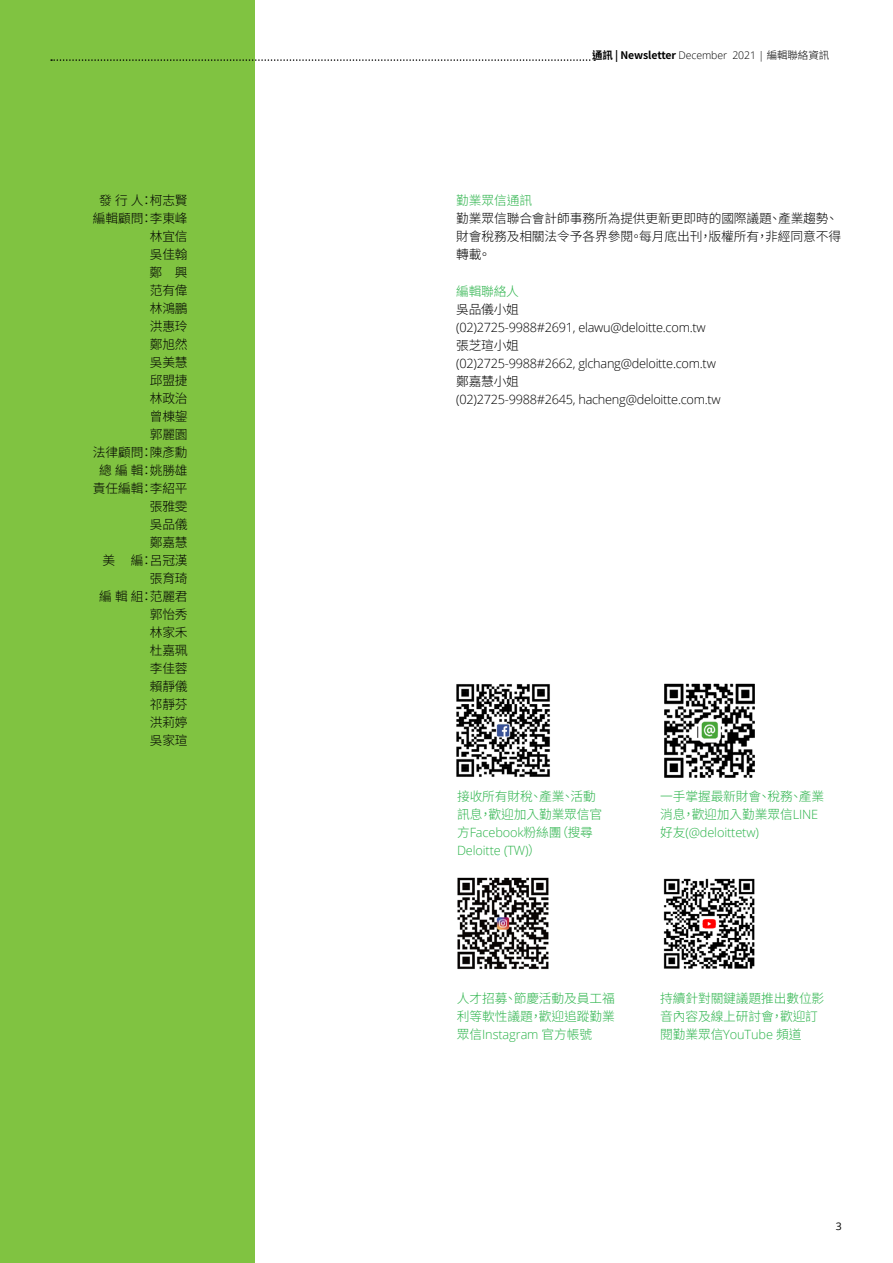
<style>
.page{position:relative;width:893px;height:1263px;background:#fff}
.page>*{position:absolute;margin:0;border:0;box-sizing:border-box;transform-origin:0 0}
.t1{font:300 12.75px/18px "Noto Sans CJ Ktc";letter-spacing:-.01em;color:#000;text-align:right}
.t2{font:300 12.75px/18px "Noto Sans CJ Ktc";letter-spacing:-.01em;color:#2bb34a}
.t3{font:300 12.75px "Open Sans";letter-spacing:-.02em;color:#000}
.t4{font:300 12.75px/18px "Open Sans";letter-spacing:-.01em;color:#2bb34a}
.t5{font:700 10.5px "Noto Sans CJ Ktc";letter-spacing:-.01em;color:#000}
.t6{font:10.5px "Open Sans";color:#000}
.s1{font-family:"Open Sans";font-weight:300}
.s2{font-weight:300}
.s3{font-family:"Noto Sans CJ Ktc"}
.s4{font-family:"Open Sans"}
</style>
<div class="page">
<div style="left:0;top:0;width:254px;height:1263px;background:#80c341"></div>
<svg style="left:51px;top:59px;width:544px;height:2px"></svg>
<img style="left:456px;top:684px;width:94px;height:93px">
<img style="left:457px;top:877px;width:92px;height:92px">
<img style="left:664px;top:683px;width:90px;height:94px">
<img style="left:664px;top:878px;width:91px;height:91px">
<p class="t5" style="left:592px;top:50px;width:239px">通訊 | Newsletter <span class="s1">December 2021 |</span> <span class="s2">編輯聯絡資訊</span></p>
<p class="t1" style="left:93px;top:191px;width:96px">發行人：柯志賢編輯顧問：李東峰林宜信<br>吳佳翰<br>鄭 興<br>范有偉<br>林鴻鵬<br>洪惠玲<br>鄭旭然<br>吳美慧<br>邱盟捷<br>林政治<br>曾棟鋆<br>郭麗園<br>法律顧問：陳彥勳總編輯：姚勝雄責任編輯：李紹平張雅雯<br>吳品儀<br>鄭嘉慧<br>美　編：呂冠漢張育琦<br>編輯組：范麗君郭怡秀<br>林家禾<br>杜嘉珮<br>李佳蓉<br>賴靜儀<br>祁靜芬<br>洪莉婷<br>吳家瑄</p>
<p class="t2" style="left:456px;top:191px;width:77px">勤業眾信通訊</p>
<p class="t1" style="left:456px;top:209px;width:386px;text-align:left">勤業眾信聯合會計師事務所為提供更新更即時的國際議題、產業趨勢、財會稅務及相關法令予各界參閱。每月底出刊，版權所有，非經同意不得轉載。</p>
<p class="t2" style="left:456px;top:282px;width:64px">編輯聯絡人</p>
<p class="t1" style="left:456px;top:300px;width:64px">吳品儀小姐</p>
<p class="t3" style="left:456px;top:318px;width:251px">(02)2725-9988#2691, elawu@deloitte.com.tw</p>
<p class="t1" style="left:456px;top:336px;width:64px">張芝瑄小姐</p>
<p class="t3" style="left:456px;top:354px;width:261px">(02)2725-9988#2662, glchang@deloitte.com.tw</p>
<p class="t1" style="left:456px;top:372px;width:64px">鄭嘉慧小姐</p>
<p class="t3" style="left:456px;top:390px;width:266px">(02)2725-9988#2645, hacheng@deloitte.com.tw</p>
<p class="t2" style="left:457px;top:788px;width:147px">接收所有財稅、產業、活動訊息，歡迎加入勤業眾信官</p>
<p class="t4" style="left:457px;top:823px;width:138px"><span class="s3">方</span>Facebook<span class="s3">粉絲團（搜尋<br></span>Deloitte (TW)<span class="s3">）</span></p>
<p class="t2" style="left:660px;top:788px;width:166px">一手掌握最新財會、稅務、產業消息，歡迎加入勤業眾信<span class="s4">LINE</span></p>
<p class="t4" style="left:660px;top:823px;width:100px"><span class="s3">好友</span>(@deloittetw)</p>
<p class="t2" style="left:457px;top:989px;width:159px">人才招募、節慶活動及員工福利等軟性議題，歡迎追蹤勤業</p>
<p class="t4" style="left:457px;top:1025px;width:137px"><span class="s3">眾信</span>Instagram <span class="s3">官方帳號</span></p>
<p class="t2" style="left:660px;top:989px;width:166px">持續針對關鍵議題推出數位影音內容及線上研討會，歡迎訂閱勤業眾信<span class="s4">YouTube</span> 頻道</p>
<p class="t6" style="left:836px;top:1219px;width:8px">3</p>
</div>
